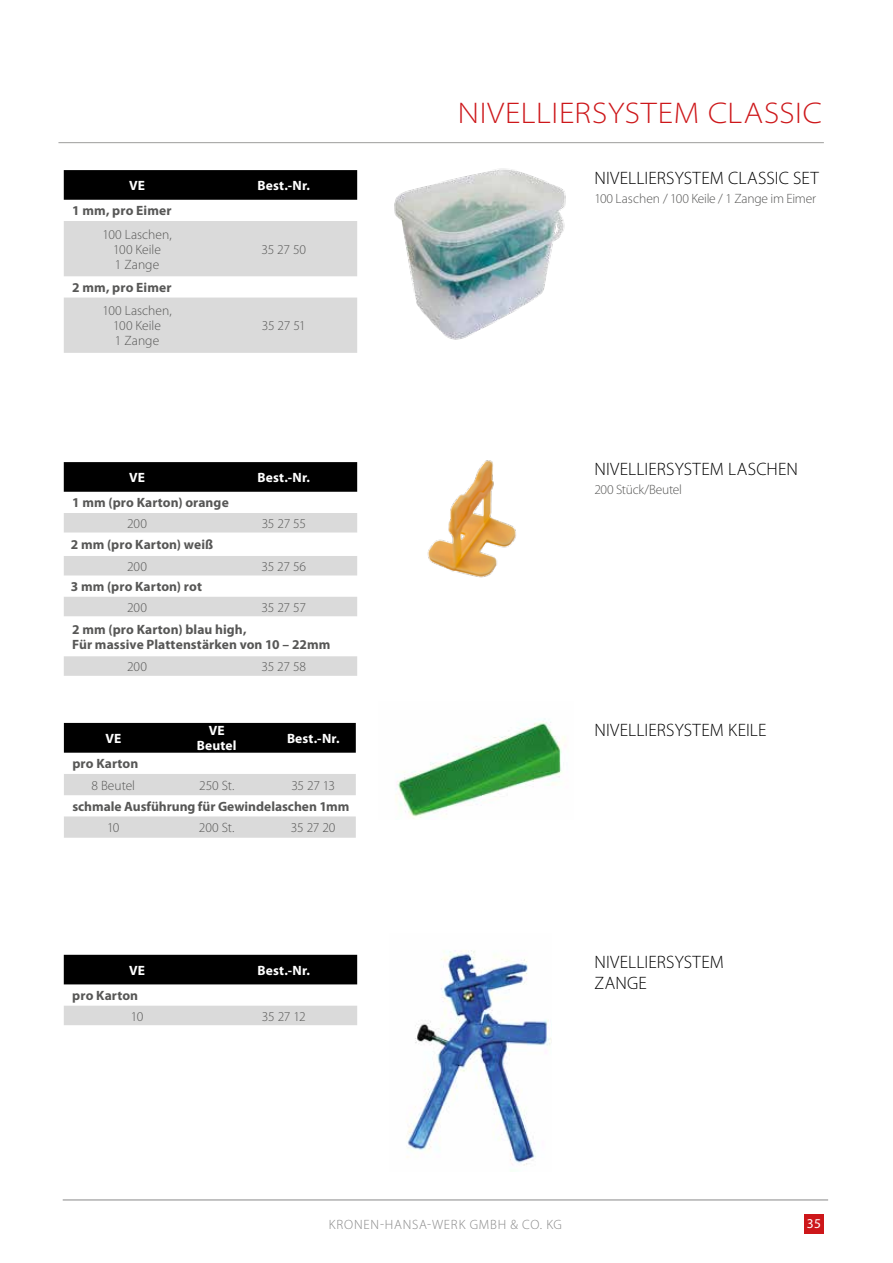
<style>
.page{position:relative;width:893px;height:1263px;background:#fff}
.page>*{position:absolute;margin:0;border:0;box-sizing:border-box;transform-origin:0 0}
.t1{font:300 semi-expanded 30px "Myriad Pro";letter-spacing:.025em;color:#cd171a}
.t2{font:300 18px/21px "Myriad Pro";letter-spacing:.01em;color:#000}
.t3{font:700 13.5px/15px "Myriad Pro";letter-spacing:.005em;color:#575756}
.t4{font:300 13.5px/15px "Myriad Pro";letter-spacing:-.01em;color:#575756;text-align:center}
.t5{font:700 13.5px/15px "Myriad Pro";letter-spacing:.01em;color:#fff;text-align:center}
.t6{font:300 13.5px "Myriad Pro";letter-spacing:.06em;color:#878787}
.t7{font:13.5px "Myriad Pro";color:#fff}
</style>
<div class="page">
<hr style="left:63px;top:1199px;width:765px;height:1px;background:#878787">
<div style="left:804px;top:1214px;width:20px;height:20px;background:#cd171a"></div>
<hr style="left:58px;top:142px;width:766px;height:1px;background:#9d9d9c">
<img style="left:395px;top:718px;width:170px;height:101px">
<img style="left:406px;top:950px;width:146px;height:216px">
<img style="left:427px;top:460px;width:89px;height:118px">
<img style="left:394px;top:168px;width:172px;height:172px">
<div style="left:64px;top:955px;width:293px;height:29px;background:#000"></div>
<div style="left:64px;top:1006px;width:293px;height:19px;background:#dadada"></div>
<div style="left:64px;top:170px;width:293px;height:30px;background:#000"></div>
<svg style="left:64px;top:221px;width:293px;height:132px"></svg>
<div style="left:64px;top:462px;width:293px;height:30px;background:#000"></div>
<svg style="left:64px;top:513px;width:293px;height:163px"></svg>
<div style="left:64px;top:723px;width:292px;height:30px;background:#000"></div>
<svg style="left:64px;top:774px;width:292px;height:64px"></svg>
<p class="t5" style="left:129px;top:177px;width:17px">VE</p>
<p class="t5" style="left:258px;top:177px;width:54px">Best.-Nr.</p>
<p class="t3" style="left:72px;top:203px;width:101px">1 mm, pro Eimer</p>
<p class="t4" style="left:103px;top:227px;width:71px">100 Laschen,<br>100 Keile<br>1 Zange</p>
<p class="t4" style="left:262px;top:242px;width:46px">35 27 50</p>
<p class="t3" style="left:72px;top:279px;width:101px">2 mm, pro Eimer</p>
<p class="t4" style="left:103px;top:303px;width:71px">100 Laschen,<br>100 Keile<br>1 Zange</p>
<p class="t4" style="left:262px;top:318px;width:45px">35 27 51</p>
<p class="t5" style="left:129px;top:469px;width:17px">VE</p>
<p class="t5" style="left:258px;top:469px;width:54px">Best.-Nr.</p>
<p class="t3" style="left:72px;top:495px;width:158px">1 mm (pro Karton) orange</p>
<p class="t4" style="left:127px;top:516px;width:21px">200</p>
<p class="t4" style="left:262px;top:516px;width:46px">35 27 55</p>
<p class="t3" style="left:71px;top:537px;width:144px">2 mm (pro Karton) weiß</p>
<p class="t4" style="left:127px;top:559px;width:21px">200</p>
<p class="t4" style="left:261px;top:559px;width:46px">35 27 56</p>
<p class="t3" style="left:71px;top:579px;width:133px">3 mm (pro Karton) rot</p>
<p class="t4" style="left:127px;top:599px;width:21px">200</p>
<p class="t4" style="left:262px;top:599px;width:46px">35 27 57</p>
<p class="t3" style="left:72px;top:621px;width:260px">2 mm (pro Karton) blau high,<br>Für massive Plattenstärken von 10 – 22mm</p>
<p class="t4" style="left:127px;top:659px;width:21px">200</p>
<p class="t4" style="left:261px;top:659px;width:46px">35 27 58</p>
<p class="t5" style="left:105px;top:730px;width:17px">VE</p>
<p class="t5" style="left:197px;top:723px;width:41px">VE<br>Beutel</p>
<p class="t5" style="left:287px;top:730px;width:54px">Best.-Nr.</p>
<p class="t3" style="left:72px;top:756px;width:67px">pro Karton</p>
<p class="t4" style="left:91px;top:777px;width:45px">8 Beutel</p>
<p class="t4" style="left:199px;top:777px;width:37px">250 St.</p>
<p class="t4" style="left:291px;top:777px;width:45px">35 27 13</p>
<p class="t3" style="left:72px;top:798px;width:279px">schmale Ausführung für Gewindelaschen 1mm</p>
<p class="t4" style="left:107px;top:820px;width:14px">10</p>
<p class="t4" style="left:199px;top:820px;width:37px">200 St.</p>
<p class="t4" style="left:291px;top:820px;width:46px">35 27 20</p>
<p class="t5" style="left:129px;top:962px;width:17px">VE</p>
<p class="t5" style="left:258px;top:962px;width:54px">Best.-Nr.</p>
<p class="t3" style="left:72px;top:988px;width:67px">pro Karton</p>
<p class="t4" style="left:131px;top:1008px;width:14px">10</p>
<p class="t4" style="left:262px;top:1008px;width:45px">35 27 12</p>
<h1 class="t1" style="left:458px;top:95px;width:365px">NIVELLIERSYSTEM CLASSIC</h1>
<h2 class="t2" style="left:594px;top:167px;width:226px">NIVELLIERSYSTEM CLASSIC SET</h2>
<p class="t4" style="left:594px;top:191px;width:223px">100 Laschen / 100 Keile / 1 Zange im Eimer</p>
<h2 class="t2" style="left:594px;top:458px;width:205px">NIVELLIERSYSTEM LASCHEN</h2>
<p class="t4" style="left:594px;top:482px;width:89px">200 Stück/Beutel</p>
<h2 class="t2" style="left:594px;top:720px;width:173px">NIVELLIERSYSTEM KEILE</h2>
<h2 class="t2" style="left:594px;top:952px;width:131px">NIVELLIERSYSTEM<br>ZANGE</h2>
<p class="t6" style="left:329px;top:1216px;width:235px">KRONEN-HANSA-WERK GMBH &amp; CO. KG</p>
<p class="t7" style="left:807px;top:1215px;width:16px">35</p>
</div>
